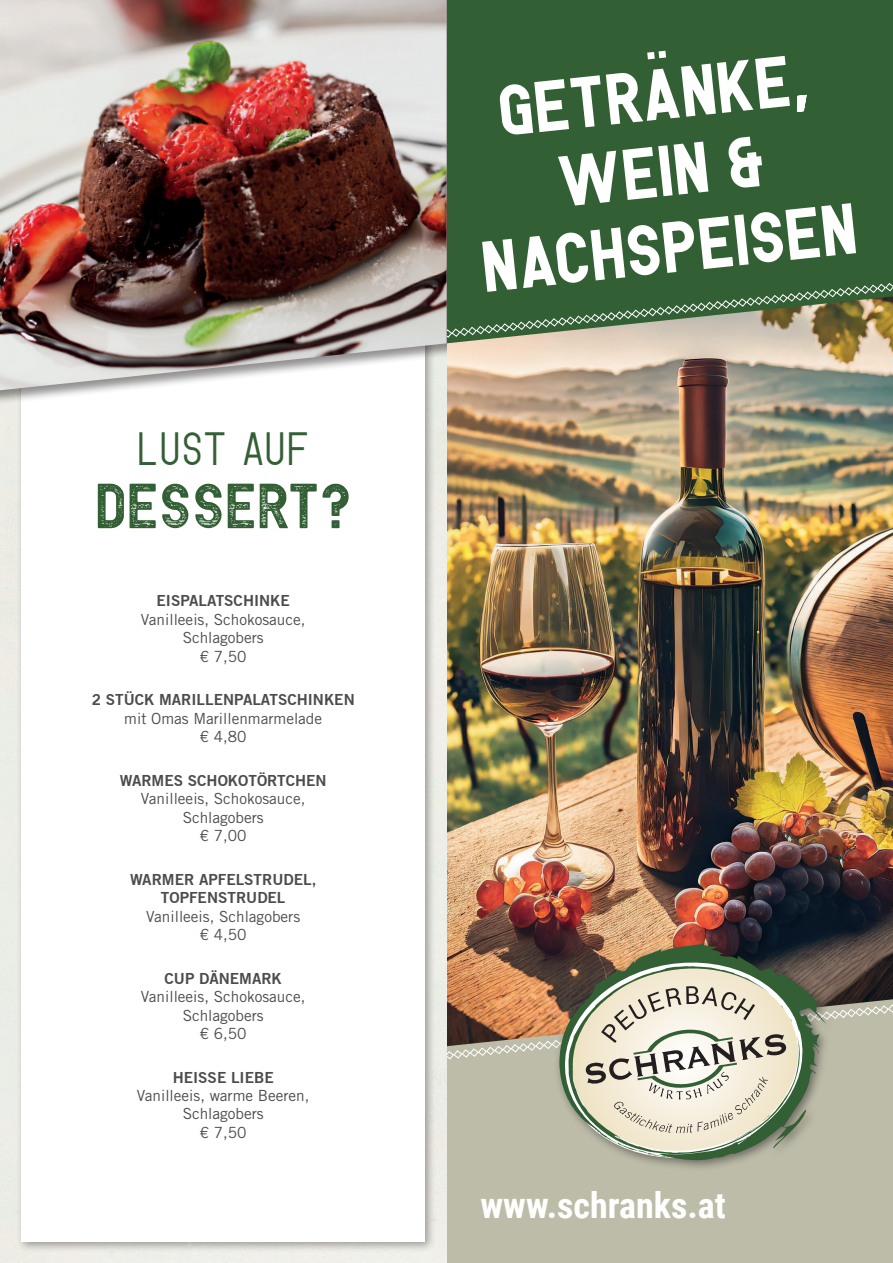
<style>
.page{position:relative;width:893px;height:1263px;background:#fff}
.page>*{position:absolute;margin:0;border:0;box-sizing:border-box;transform-origin:0 0}
.t1{font:71.7px/76.7px "Hikou";color:#fff;text-align:center}
.t2{font:63.9px "Hikou Rough";color:#335f35}
.t3{font:300 46.8px "Hikou";letter-spacing:.04em;color:#335f35}
.t4{font:700 36px "Roboto Condensed";color:#fff}
.t5{font:15.3px/18.5px "Trade Gothic LT Std";color:#4b4c4d;text-align:center}
.t6{font:700 15.3px/18.5px "Trade Gothic No.2";color:#4b4c4d;text-align:center}
</style>
<div class="page">
<img style="left:446px;top:363px;width:447px;height:603px">
<svg style="left:446px;top:348px;width:447px;height:15px;background:#e6d3bd"></svg>
<svg style="left:446px;top:0;width:447px;height:348px;background:#40663e"></svg>
<div style="left:553px;top:938px;width:283px;height:234px;background:#231f20;opacity:.53"></div>
<img style="left:551px;top:943px;width:275px;height:23px">
<svg style="left:446px;top:966px;width:447px;height:297px;background:#b9b5a0"></svg>
<div style="left:16px;top:16px;width:421px;height:1237px;background:#231f20;opacity:.4"></div>
<div style="left:21px;top:21px;width:404px;height:1221px;background:#fff"></div>
<div style="left:0;top:0;width:446px;height:418px;background:#231f20;opacity:.5"></div>
<img style="left:0;top:0;width:446px;height:390px">
<h3 class="t3" style="left:137px;top:421px;width:173px">LUST AUF</h3>
<h2 class="t2" style="left:95px;top:467px;width:258px">DESSERT?</h2>
<p class="t6" style="left:157px;top:591px;width:135px">EISPALATSCHINKE</p>
<p class="t5" style="left:141px;top:610px;width:166px">Vanilleeis, Schokosauce,<br>Schlagobers<br>€ 7,50</p>
<p class="t6" style="left:92px;top:690px;width:265px">2 STÜCK MARILLENPALATSCHINKEN</p>
<p class="t5" style="left:124px;top:709px;width:199px">mit Omas Marillenmarmelade € 4,80</p>
<p class="t6" style="left:120px;top:771px;width:208px">WARMES SCHOKOTÖRTCHEN</p>
<p class="t5" style="left:141px;top:789px;width:166px">Vanilleeis, Schokosauce,<br>Schlagobers<br>€ 7,00</p>
<p class="t6" style="left:130px;top:870px;width:188px">WARMER APFELSTRUDEL,<br>TOPFENSTRUDEL</p>
<p class="t5" style="left:146px;top:907px;width:155px">Vanilleeis, Schlagobers € 4,50</p>
<p class="t6" style="left:165px;top:969px;width:119px">CUP DÄNEMARK</p>
<p class="t5" style="left:141px;top:987px;width:166px">Vanilleeis, Schokosauce,<br>Schlagobers<br>€ 6,50</p>
<p class="t6" style="left:173px;top:1068px;width:103px">HEISSE LIEBE</p>
<p class="t5" style="left:137px;top:1086px;width:174px">Vanilleeis, warme Beeren,<br>Schlagobers<br>€ 7,50</p>
<h1 class="t1" style="left:461px;top:72px;width:379px;rotate:-6deg">getränke,<br>Wein &amp;<br>Nachspeisen</h1>
<h3 class="t4" style="left:480px;top:1180px;width:247px">www.schranks.at</h3>
</div>
